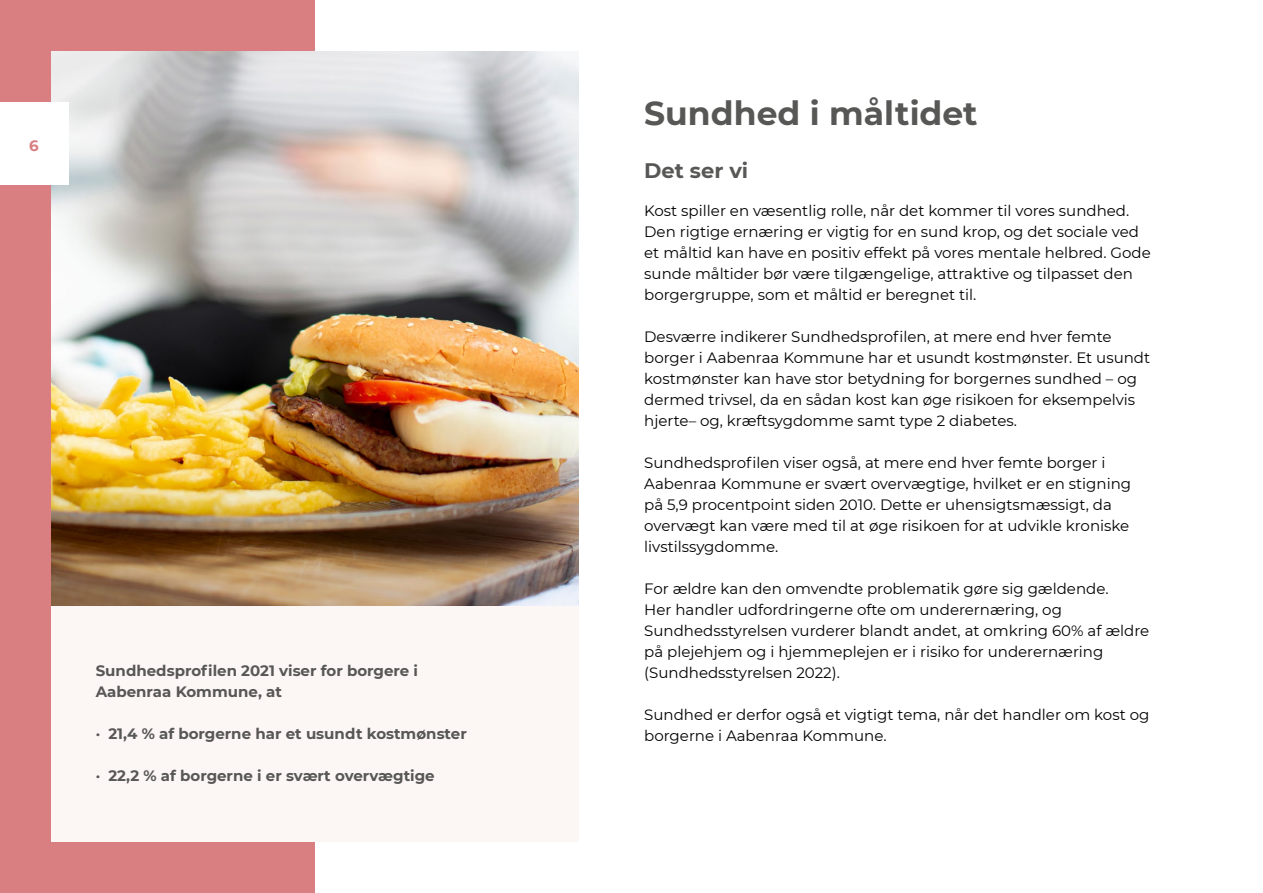
<style>
.page{position:relative;width:1263px;height:893px;background:#fff}
.page>*{position:absolute;margin:0;border:0;box-sizing:border-box;transform-origin:0 0}
.H1_overskrift{font:700 33px "Montserrat";color:#575756}
.H1_overskrift-2{font:700 21px "Montserrat";color:#575756}
.p_Brødtekst{font:15px/21px "Montserrat";color:#000}
.p_citatboks_hvid{font:700 15px/21px "Montserrat";color:#575756}
.t1{font:700 15px "Montserrat";color:#d97f82}
</style>
<div class="page">
<hr style="left:1262px;top:578px;width:1px;height:315px;background:#ce162a">
<div style="left:0;top:0;width:315px;height:893px;background:#d97f82"></div>
<div style="left:51px;top:51px;width:527px;height:791px;background:#fcf6f5"></div>
<img style="left:51px;top:51px;width:527px;height:554px">
<div style="left:0;top:102px;width:68px;height:83px;background:#fff"></div>
<p class="t1" style="left:29px;top:135px;width:11px">6</p>
<p class="p_citatboks_hvid" style="left:96px;top:659px;width:324px">Sundhedsprofilen 2021 viser for borgere i<br>Aabenraa Kommune, at</p>
<p class="p_citatboks_hvid" style="left:96px;top:722px;width:373px">· 21,4 % af borgerne har et usundt kostmønster</p>
<p class="p_citatboks_hvid" style="left:96px;top:764px;width:341px">· 22,2 % af borgerne i er svært overvægtige</p>
<h1 class="H1_overskrift" style="left:644px;top:90px;width:335px">Sundhed i måltidet</h1>
<h1 class="H1_overskrift-2" style="left:644px;top:155px;width:105px">Det ser vi</h1>
<p class="p_Brødtekst" style="left:644px;top:199px;width:486px">Kost spiller en væsentlig rolle, når det kommer til vores sundhed.</p>
<p class="p_Brødtekst" style="left:644px;top:220px;width:508px">Den rigtige ernæring er vigtig for en sund krop, og det sociale ved et måltid kan have en positiv effekt på vores mentale helbred. Gode sunde måltider bør være tilgængelige, attraktive og tilpasset den borgergruppe, som et måltid er beregnet til.</p>
<p class="p_Brødtekst" style="left:644px;top:325px;width:507px">Desværre indikerer Sundhedsprofilen, at mere end hver femte borger i Aabenraa Kommune har et usundt kostmønster. Et usundt kostmønster kan have stor betydning for borgernes sundhed – og dermed trivsel, da en sådan kost kan øge risikoen for eksempelvis hjerte– og, kræftsygdomme samt type 2 diabetes.</p>
<p class="p_Brødtekst" style="left:644px;top:451px;width:488px">Sundhedsprofilen viser også, at mere end hver femte borger i Aabenraa Kommune er svært overvægtige, hvilket er en stigning på 5,9 procentpoint siden 2010. Dette er uhensigtsmæssigt, da overvægt kan være med til at øge risikoen for at udvikle kroniske livstilssygdomme.</p>
<p class="p_Brødtekst" style="left:644px;top:577px;width:506px">For ældre kan den omvendte problematik gøre sig gældende.<br>Her handler udfordringerne ofte om underernæring, og Sundhedsstyrelsen vurderer blandt andet, at omkring 60% af ældre på plejehjem og i hjemmeplejen er i risiko for underernæring (Sundhedsstyrelsen 2022).</p>
<p class="p_Brødtekst" style="left:644px;top:703px;width:507px">Sundhed er derfor også et vigtigt tema, når det handler om kost og borgerne i Aabenraa Kommune.</p>
</div>
